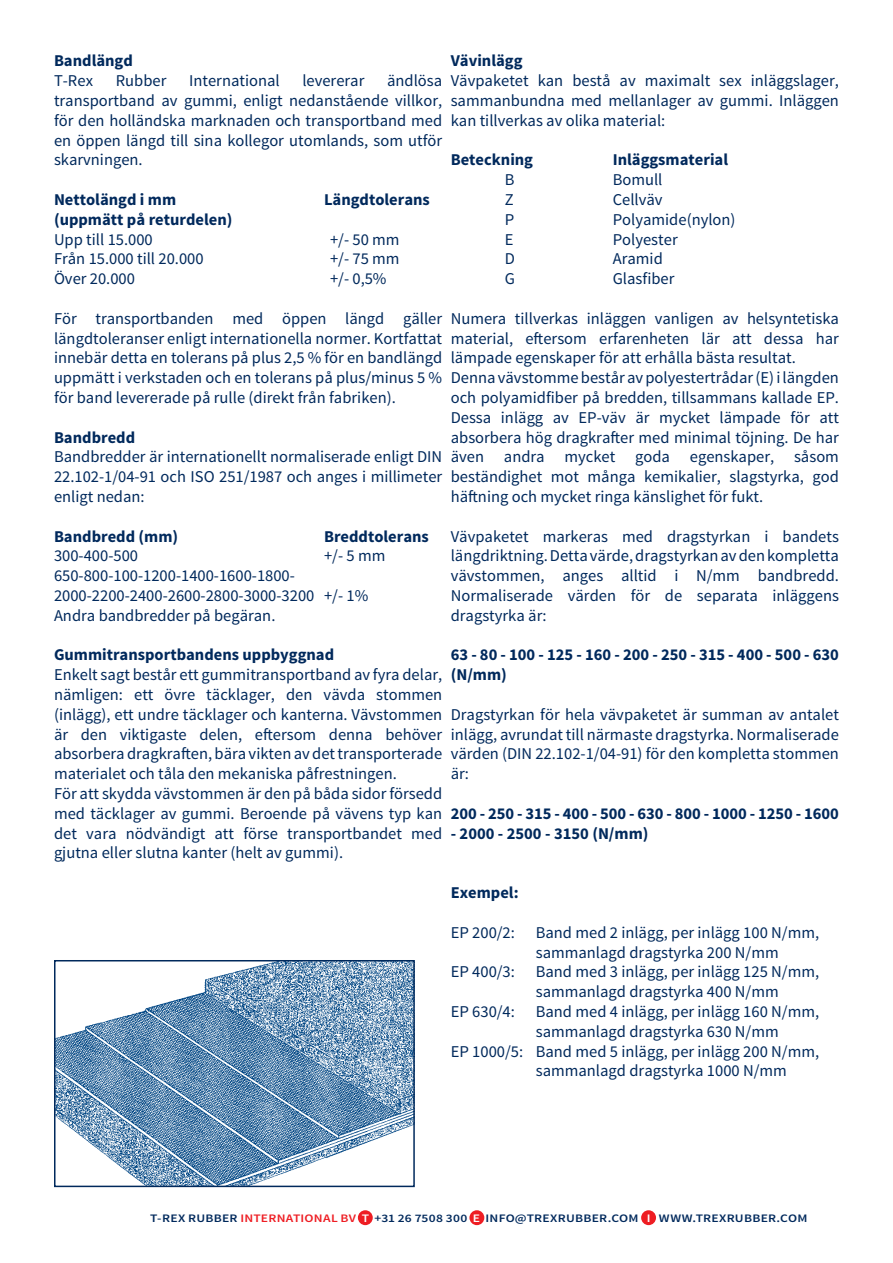
<style>
.page{position:relative;width:893px;height:1263px;background:#fff}
.page>*{position:absolute;margin:0;border:0;box-sizing:border-box;transform-origin:0 0}
.t1{font:16.5px/19.8px "Source Sans Pro";color:#00295c;text-align:justify}
.t2{font:700 16.5px/19.8px "Source Sans Pro";color:#00295c}
.t3{font:600 11.55px "Source Sans Pro";letter-spacing:.015em;color:#00295c;scale:1.18 1}
.s1{color:#ee1d23}
.s2{color:#fff}
</style>
<div class="page">
<img style="left:57px;top:963px;width:355px;height:221px">
<div style="left:54px;top:960px;width:361px;height:227px;border:2px solid #00295c"></div>
<div style="left:358px;top:1210px;width:15px;height:15px;background:#ee1d23;border-radius:50%"></div>
<div style="left:469px;top:1210px;width:15px;height:15px;background:#ee1d23;border-radius:50%"></div>
<div style="left:641px;top:1210px;width:15px;height:15px;background:#ee1d23;border-radius:50%"></div>
<p class="t2" style="left:54px;top:52px;width:80px">Bandlängd</p>
<p class="t1" style="left:54px;top:71px;width:41px">T-Rex</p>
<p class="t1" style="left:116px;top:71px;width:52px">Rubber</p>
<p class="t1" style="left:189px;top:71px;width:92px">International</p>
<p class="t1" style="left:302px;top:71px;width:64px">levererar</p>
<p class="t1" style="left:54px;top:71px;width:390px;text-indent:333px">ändlösa transportband av gummi, enligt nedanstående villkor, för den holländska marknaden och transportband med en öppen längd till sina kollegor utomlands, som utför skarvningen.</p>
<p class="t2" style="left:54px;top:190px;width:124px">Nettolängd i mm</p>
<p class="t2" style="left:324px;top:190px;width:107px">Längdtolerans</p>
<p class="t2" style="left:54px;top:210px;width:180px">(uppmätt på returdelen)</p>
<p class="t1" style="left:54px;top:229px;width:100px">Upp till 15.000</p>
<p class="t1" style="left:330px;top:229px;width:71px">+/- 50 mm</p>
<p class="t1" style="left:54px;top:249px;width:151px">Från 15.000 till 20.000</p>
<p class="t1" style="left:330px;top:249px;width:71px">+/- 75 mm</p>
<p class="t1" style="left:54px;top:269px;width:83px">Över 20.000</p>
<p class="t1" style="left:330px;top:269px;width:58px">+/- 0,5%</p>
<p class="t1" style="left:54px;top:309px;width:390px">För transportbanden med öppen längd gäller längdtoleranser enligt internationella normer. Kortfattat innebär detta en tolerans på plus 2,5 % för en bandlängd uppmätt i verkstaden och en tolerans på plus/minus 5 % för band levererade på rulle (direkt från fabriken).</p>
<p class="t2" style="left:54px;top:428px;width:83px">Bandbredd</p>
<p class="t1" style="left:54px;top:447px;width:390px">Bandbredder är internationellt normaliserade enligt DIN 22.102-1/04-91 och ISO 251/1987 och anges i millimeter enligt nedan:</p>
<p class="t2" style="left:54px;top:527px;width:126px">Bandbredd (mm)</p>
<p class="t2" style="left:324px;top:527px;width:106px">Breddtolerans</p>
<p class="t1" style="left:54px;top:546px;width:86px">300-400-500</p>
<p class="t1" style="left:324px;top:546px;width:63px">+/- 5 mm</p>
<p class="t1" style="left:54px;top:566px;width:242px">650-800-100-1200-1400-1600-1800-</p>
<p class="t1" style="left:54px;top:586px;width:316px">2000-2200-2400-2600-2800-3000-3200 +/- 1%</p>
<p class="t1" style="left:54px;top:606px;width:223px">Andra bandbredder på begäran.</p>
<p class="t2" style="left:54px;top:646px;width:282px">Gummitransportbandens uppbyggnad</p>
<p class="t1" style="left:54px;top:665px;width:390px">Enkelt sagt består ett gummitransportband av fyra delar, nämligen: ett övre täcklager, den vävda stommen (inlägg), ett undre täcklager och kanterna. Vävstommen är den viktigaste delen, eftersom denna behöver absorbera dragkraften, bära vikten av det transporterade materialet och tåla den mekaniska påfrestningen.</p>
<p class="t1" style="left:54px;top:784px;width:390px">För att skydda vävstommen är den på båda sidor försedd med täcklager av gummi. Beroende på vävens typ kan det vara nödvändigt att förse transportbandet med gjutna eller slutna kanter (helt av gummi).</p>
<p class="t2" style="left:451px;top:52px;width:73px">Vävinlägg</p>
<p class="t1" style="left:451px;top:71px;width:390px">Vävpaketet kan bestå av maximalt sex inläggslager, sammanbundna med mellanlager av gummi. Inläggen kan tillverkas av olika material:</p>
<p class="t2" style="left:451px;top:151px;width:84px">Beteckning</p>
<p class="t2" style="left:613px;top:151px;width:117px">Inläggsmaterial</p>
<p class="t1" style="left:505px;top:170px;width:11px">B</p>
<p class="t1" style="left:613px;top:170px;width:51px">Bomull</p>
<p class="t1" style="left:505px;top:190px;width:10px">Z</p>
<p class="t1" style="left:613px;top:190px;width:51px">Cellväv</p>
<p class="t1" style="left:505px;top:210px;width:11px">P</p>
<p class="t1" style="left:613px;top:210px;width:124px">Polyamide(nylon)</p>
<p class="t1" style="left:505px;top:229px;width:10px">E</p>
<p class="t1" style="left:613px;top:229px;width:66px">Polyester</p>
<p class="t1" style="left:505px;top:249px;width:12px">D</p>
<p class="t1" style="left:613px;top:249px;width:52px">Aramid</p>
<p class="t1" style="left:505px;top:269px;width:12px">G</p>
<p class="t1" style="left:613px;top:269px;width:63px">Glasfiber</p>
<p class="t1" style="left:451px;top:309px;width:390px">Numera tillverkas inläggen vanligen av helsyntetiska material, eftersom erfarenheten lär att dessa har lämpade egenskaper för att erhålla bästa resultat.</p>
<p class="t1" style="left:451px;top:368px;width:390px">Denna vävstomme består av polyestertrådar (E) i längden och polyamidfiber på bredden, tillsammans kallade EP.<br>Dessa inlägg av EP-väv är mycket lämpade för att absorbera hög dragkrafter med minimal töjning. De har även andra mycket goda egenskaper, såsom beständighet mot många kemikalier, slagstyrka, god häftning och mycket ringa känslighet för fukt.</p>
<p class="t1" style="left:451px;top:526px;width:390px">Vävpaketet markeras med dragstyrkan i bandets längdriktning. Detta värde, dragstyrkan av den kompletta vävstommen, anges alltid i N/mm bandbredd.<br>Normaliserade värden för de separata inläggens dragstyrka är:</p>
<p class="t2" style="left:451px;top:646px;width:390px">63 - 80 - 100 - 125 - 160 - 200 - 250 - 315 - 400 - 500 - 630 (N/mm)</p>
<p class="t1" style="left:451px;top:705px;width:390px">Dragstyrkan för hela vävpaketet är summan av antalet inlägg, avrundat till närmaste dragstyrka. Normaliserade värden (DIN 22.102-1/04-91) för den kompletta stommen är:</p>
<p class="t2" style="left:451px;top:804px;width:390px">200 - 250 - 315 - 400 - 500 - 630 - 800 - 1000 - 1250 - 1600</p>
<p class="t2" style="left:451px;top:824px;width:199px">- 2000 - 2500 - 3150 (N/mm)</p>
<p class="t2" style="left:451px;top:883px;width:69px">Exempel:</p>
<p class="t1" style="left:451px;top:922px;width:66px">EP 200/2:</p>
<p class="t1" style="left:536px;top:922px;width:285px">Band med 2 inlägg, per inlägg 100 N/mm, sammanlagd dragstyrka 200 N/mm</p>
<p class="t1" style="left:451px;top:962px;width:66px">EP 400/3:</p>
<p class="t1" style="left:536px;top:962px;width:285px">Band med 3 inlägg, per inlägg 125 N/mm, sammanlagd dragstyrka 400 N/mm</p>
<p class="t1" style="left:451px;top:1002px;width:66px">EP 630/4:</p>
<p class="t1" style="left:536px;top:1002px;width:285px">Band med 4 inlägg, per inlägg 160 N/mm, sammanlagd dragstyrka 630 N/mm</p>
<p class="t1" style="left:536px;top:1041px;width:285px;text-indent:-85px">EP 1000/5: Band med 5 inlägg, per inlägg 200 N/mm, sammanlagd dragstyrka 1000 N/mm</p>
<p class="t3" style="left:150px;top:1211px;width:558px">T-REX RUBBER <span class="s1">INTERNATIONAL BV</span> <span class="s2">T</span> +31 26 7508 300 <span class="s2">E</span> INFO@TREXRUBBER.COM <span class="s2">I</span> WWW.TREXRUBBER.COM</p>
</div>
